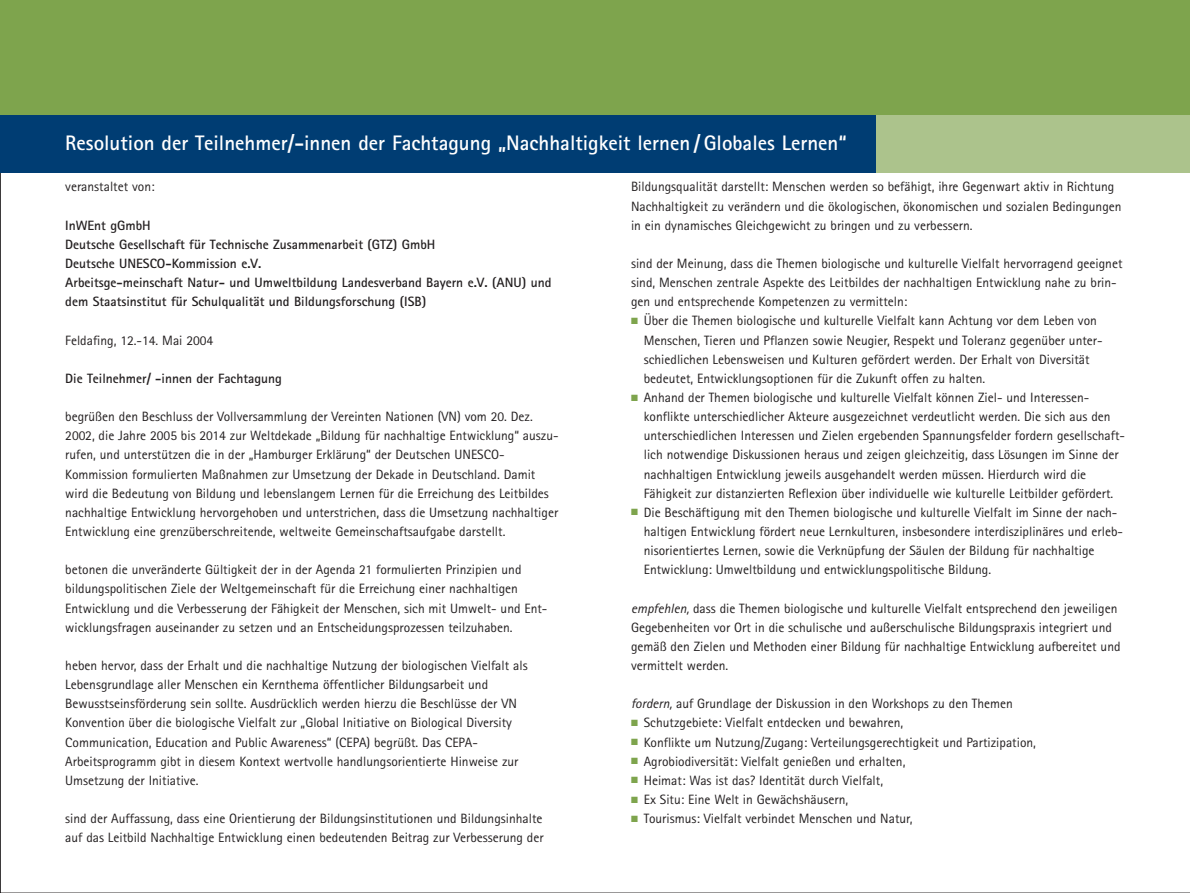
<style>
.page{position:relative;width:1190px;height:893px;background:#fff}
.page>*{position:absolute;margin:0;border:0;box-sizing:border-box;transform-origin:0 0}
.t1{font:700 21px "Rotis Sans Serif";color:#fff}
.t2{font:13.5px/19.2px "Rotis Sans Serif";color:#231f20}
.t3{font:700 13.5px/19.2px "Rotis Sans Serif";color:#231f20}
.s1{color:#7ea44d}
.s2{font-style:italic}
</style>
<div class="page">
<div style="left:0;top:0;width:1189px;height:115px;background:#7ea44d"></div>
<div style="left:0;top:115px;width:975px;height:57px;background:#003d73"></div>
<div style="left:876px;top:115px;width:313px;height:57px;background:#acc38c"></div>
<h1 class="t1" style="left:65px;top:135px;width:783px">Resolution der Teilnehmer/-innen der Fachtagung „Nachhaltigkeit lernen / Globales Lernen“</h1>
<p class="t2" style="left:631px;top:179px;width:492px">Bildungsqualität darstellt: Menschen werden so befähigt, ihre Gegenwart aktiv in Richtung<br>Nachhaltigkeit zu verändern und die ökologischen, ökonomischen und sozialen Bedingungen in ein dynamisches Gleichgewicht zu bringen und zu verbessern.</p>
<p class="t2" style="left:631px;top:255px;width:493px">sind der Meinung, dass die Themen biologische und kulturelle Vielfalt hervorragend geeignet sind, Menschen zentrale Aspekte des Leitbildes der nachhaltigen Entwicklung nahe zu brin&shy;gen und entsprechende Kompetenzen zu vermitteln:</p>
<p class="t2" style="left:644px;top:312px;width:460px;text-indent:-13px"><span class="s1">■</span> Über die Themen biologische und kulturelle Vielfalt kann Achtung vor dem Leben von Menschen, Tieren und Pflanzen sowie Neugier, Respekt und Toleranz gegenüber unter&shy;schiedlichen Lebensweisen und Kulturen gefördert werden. Der Erhalt von Diversität bedeutet, Entwicklungsoptionen für die Zukunft offen zu halten.</p>
<p class="t2" style="left:644px;top:389px;width:483px;text-indent:-13px"><span class="s1">■</span> Anhand der Themen biologische und kulturelle Vielfalt können Ziel- und Interessen&shy;konflikte unterschiedlicher Akteure ausgezeichnet verdeutlicht werden. Die sich aus den unterschiedlichen Interessen und Zielen ergebenden Spannungsfelder fordern gesellschaft&shy;lich notwendige Diskussionen heraus und zeigen gleichzeitig, dass Lösungen im Sinne der nachhaltigen Entwicklung jeweils ausgehandelt werden müssen. Hierdurch wird die Fähigkeit zur distanzierten Reflexion über individuelle wie kulturelle Leitbilder gefördert.</p>
<p class="t2" style="left:644px;top:504px;width:481px;text-indent:-13px"><span class="s1">■</span> Die Beschäftigung mit den Themen biologische und kulturelle Vielfalt im Sinne der nach&shy;haltigen Entwicklung fördert neue Lernkulturen, insbesondere interdisziplinäres und erleb&shy;nisorientiertes Lernen, sowie die Verknüpfung der Säulen der Bildung für nachhaltige Entwicklung: Umweltbildung und entwicklungspolitische Bildung.</p>
<p class="t2" style="left:631px;top:599px;width:491px"><span class="s2">empfehlen,</span> dass die Themen biologische und kulturelle Vielfalt entsprechend den jeweiligen Gegebenheiten vor Ort in die schulische und außerschulische Bildungspraxis integriert und gemäß den Zielen und Methoden einer Bildung für nachhaltige Entwicklung aufbereitet und vermittelt werden.</p>
<p class="t2" style="left:631px;top:695px;width:383px"><span class="s2">fordern,</span> auf Grundlage der Diskussion in den Workshops zu den Themen</p>
<p class="t2" style="left:631px;top:714px;width:274px"><span class="s1">■</span> Schutzgebiete: Vielfalt entdecken und bewahren,</p>
<p class="t2" style="left:631px;top:733px;width:406px"><span class="s1">■</span> Konflikte um Nutzung/Zugang: Verteilungsgerechtigkeit und Partizipation,</p>
<p class="t2" style="left:631px;top:753px;width:276px"><span class="s1">■</span> Agrobiodiversität: Vielfalt genießen und erhalten,</p>
<p class="t2" style="left:631px;top:772px;width:253px"><span class="s1">■</span> Heimat: Was ist das? Identität durch Vielfalt,</p>
<p class="t2" style="left:631px;top:791px;width:219px"><span class="s1">■</span> Ex Situ: Eine Welt in Gewächshäusern,</p>
<p class="t2" style="left:631px;top:810px;width:283px"><span class="s1">■</span> Tourismus: Vielfalt verbindet Menschen und Natur,</p>
<p class="t2" style="left:65px;top:179px;width:91px">veranstaltet von:</p>
<p class="t3" style="left:65px;top:217px;width:487px">InWEnt gGmbH<br>Deutsche Gesellschaft für Technische Zusammenarbeit (GTZ) GmbH<br>Deutsche UNESCO-Kommission e.V.<br>Arbeitsge-meinschaft Natur- und Umweltbildung Landesverband Bayern e.V. (ANU) und dem Staatsinstitut für Schulqualität und Bildungsforschung (ISB)</p>
<p class="t2" style="left:65px;top:332px;width:150px">Feldafing, 12.-14. Mai 2004</p>
<p class="t3" style="left:65px;top:370px;width:218px">Die Teilnehmer/ -innen der Fachtagung</p>
<p class="t2" style="left:65px;top:408px;width:495px">begrüßen den Beschluss der Vollversammlung der Vereinten Nationen (VN) vom 20. Dez.<br>2002, die Jahre 2005 bis 2014 zur Weltdekade „Bildung für nachhaltige Entwicklung“ auszu&shy;rufen, und unterstützen die in der „Hamburger Erklärung“ der Deutschen UNESCO-Kommission formulierten Maßnahmen zur Umsetzung der Dekade in Deutschland. Damit wird die Bedeutung von Bildung und lebenslangem Lernen für die Erreichung des Leitbildes nachhaltige Entwicklung hervorgehoben und unterstrichen, dass die Umsetzung nachhaltiger Entwicklung eine grenzüberschreitende, weltweite Gemeinschaftsaufgabe darstellt.</p>
<p class="t2" style="left:65px;top:561px;width:483px">betonen die unveränderte Gültigkeit der in der Agenda 21 formulierten Prinzipien und bildungspolitischen Ziele der Weltgemeinschaft für die Erreichung einer nachhaltigen Entwicklung und die Verbesserung der Fähigkeit der Menschen, sich mit Umwelt- und Ent&shy;wicklungsfragen auseinander zu setzen und an Entscheidungsprozessen teilzuhaben.</p>
<p class="t2" style="left:65px;top:657px;width:464px">heben hervor, dass der Erhalt und die nachhaltige Nutzung der biologischen Vielfalt als Lebensgrundlage aller Menschen ein Kernthema öffentlicher Bildungsarbeit und Bewusstseinsförderung sein sollte. Ausdrücklich werden hierzu die Beschlüsse der VN Konvention über die biologische Vielfalt zur „Global Initiative on Biological Diversity Communication, Education and Public Awareness“ (CEPA) begrüßt. Das CEPA-Arbeitsprogramm gibt in diesem Kontext wertvolle handlungsorientierte Hinweise zur Umsetzung der Initiative.</p>
<p class="t2" style="left:65px;top:810px;width:480px">sind der Auffassung, dass eine Orientierung der Bildungsinstitutionen und Bildungsinhalte auf das Leitbild Nachhaltige Entwicklung einen bedeutenden Beitrag zur Verbesserung der</p>
</div>
